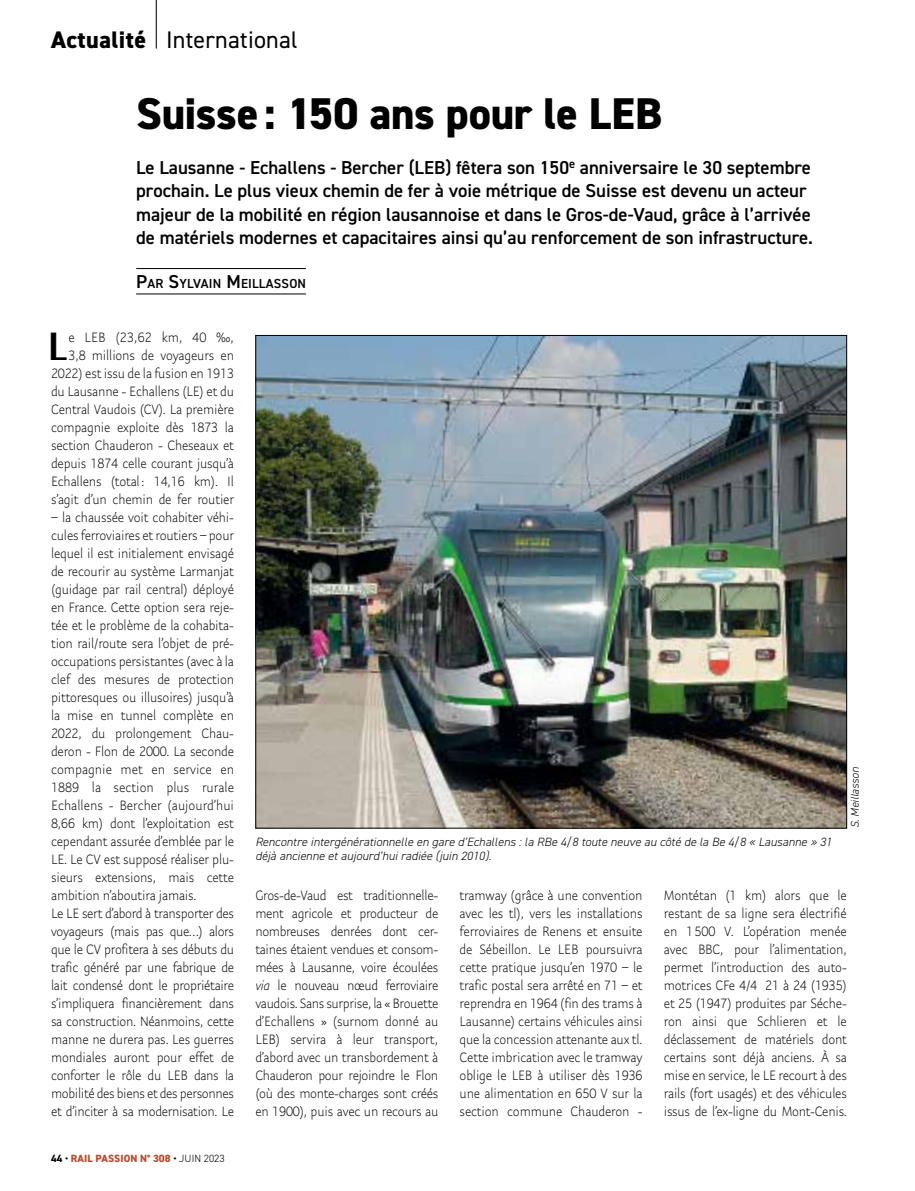
<style>
.page{position:relative;width:915px;height:1191px;background:#fff}
.page>*{position:absolute;margin:0;border:0;box-sizing:border-box;transform-origin:0 0}
.t1{font:800 44.55px "DIN2014";letter-spacing:-.005em;color:#000}
.t2{font:700 41.7px "Kigelia LGC";color:#000;scale:.92 1}
.t3{font:24px "DIN2014";letter-spacing:.01em;color:#000}
.t4{font:600 18.75px/23.4px "DIN2014";color:#000}
.t5{font:300 14.25px/18px "Kigelia LGC";letter-spacing:-.015em;color:#000;text-align:justify;scale:.92 1}
.t6{font:600 13.2px "DIN2014";letter-spacing:.015em;color:#000}
.t7{font:italic 300 12px/14.2px "DIN2014";letter-spacing:.01em;color:#000}
.t8{font:italic 300 11.25px "DIN2014";color:#000}
.t9{font:800 10.5px "DIN2014";letter-spacing:.01em;color:#b84e2d}
.s1{font-weight:800}
.s2{font-size:18.75px}
.s3{font-weight:700;color:#000}
.s4{font-weight:600;color:#000}
.s5{font-weight:300;color:#000}
.s6{font-style:italic}
</style>
<div class="page">
<hr style="left:156px;top:0;width:1px;height:49px;background:#000">
<hr style="left:136px;top:268px;width:170px;height:1px;background:#000">
<hr style="left:136px;top:293px;width:170px;height:1px;background:#000">
<img style="left:257px;top:337px;width:587px;height:489px">
<h3 class="t3" style="left:51px;top:25px;width:248px"><span class="s1">Actualité</span> International</h3>
<h1 class="t1" style="left:136px;top:84px;width:527px">Suisse : 150 ans pour le LEB</h1>
<p class="t4" style="left:136px;top:155px;width:678px">Le Lausanne - Echallens - Bercher (LEB) fêtera son 150<sup>e</sup> anniversaire le 30 septembre prochain. Le plus vieux chemin de fer à voie métrique de Suisse est devenu un acteur majeur de la mobilité en région lausannoise et dans le Gros-de-Vaud, grâce à l’arrivée de matériels modernes et capacitaires ainsi qu’au renforcement de son infrastructure.</p>
<p class="t6" style="left:136px;top:275px;width:171px"><span class="s2">P</span>AR <span class="s2">S</span>YLVAIN <span class="s2">M</span>EILLASSON</p>
<p class="t5" style="left:51px;top:329px;width:200px;text-align:right">e LEB (23,62 km, 40 ‰,<br>3,8 millions de voyageurs en<br>2022) est issu de la fusion en 1913 du Lausanne - Echallens (LE) et du<br>Central Vaudois (CV). La première compagnie exploite dès 1873 la section Chauderon - Cheseaux et depuis 1874 celle courant jusqu’à<br>Echallens (total: 14,16 km). Il s’agit d’un chemin de fer routier</p>
<p class="t5" style="left:51px;top:509px;width:200px;text-align:left">– la chaussée voit cohabiter véhi&shy;cules ferroviaires et routiers – pour lequel il est initialement envisagé de recourir au système Larmanjat (guidage par rail central) déployé en France. Cette option sera reje&shy;tée et le problème de la cohabita&shy;tion rail/route sera l’objet de pré&shy;occupations persistantes (avec à la clef des mesures de protection pittoresques ou illusoires) jusqu’à la mise en tunnel complète en 2022, du prolongement Chau&shy;deron - Flon de 2000. La seconde compagnie met en service en 1889 la section plus rurale Echallens - Bercher (aujourd’hui 8,66 km) dont l’exploitation est cependant assurée d’emblée par le LE. Le CV est supposé réaliser plu&shy;sieurs extensions, mais cette ambition n’aboutira jamais.<br>Le LE sert d’abord à transporter des voyageurs (mais pas que…) alors que le CV profitera à ses débuts du trafic généré par une fabrique de lait condensé dont le propriétaire s’impliquera financièrement dans sa construction. Néanmoins, cette manne ne durera pas. Les guerres mondiales auront pour effet de conforter le rôle du LEB dans la mobilité des biens et des personnes et d’inciter à sa modernisation. Le</p>
<h2 class="t2" style="left:48px;top:316px;width:23px">L</h2>
<p class="t9" style="left:51px;top:1151px;width:175px"><span class="s3">44</span> <span class="s4">•</span> RAIL PASSION N° 308 <span class="s4">•</span> <span class="s5">JUIN 2023</span></p>
<p class="t7" style="left:255px;top:835px;width:577px">Rencontre intergénérationnelle en gare d’Echallens : la RBe 4/8 toute neuve au côté de la Be 4/8 « Lausanne » 31 déjà ancienne et aujourd’hui radiée (juin 2010).</p>
<p class="t8" style="left:847px;top:828px;width:63px;rotate:-90deg">S. Meillasson</p>
<p class="t5" style="left:255px;top:887px;width:200px">Gros-de-Vaud est traditionnelle&shy;ment agricole et producteur de nombreuses denrées dont cer&shy;taines étaient vendues et consom&shy;mées à Lausanne, voire écoulées <span class="s6">via</span> le nouveau nœud ferroviaire vaudois. Sans surprise, la « Brouette d’Echallens » (surnom donné au LEB) servira à leur transport, d’abord avec un transbordement à Chauderon pour rejoindre le Flon (où des monte-charges sont créés en 1900), puis avec un recours au</p>
<p class="t5" style="left:459px;top:887px;width:200px">tramway (grâce à une convention avec les tl), vers les installations ferroviaires de Renens et ensuite de Sébeillon. Le LEB poursuivra cette pratique jusqu’en 1970 – le trafic postal sera arrêté en 71 – et reprendra en 1964 (fin des trams à Lausanne) certains véhicules ainsi que la concession attenante aux tl.<br>Cette imbrication avec le tramway oblige le LEB à utiliser dès 1936 une alimentation en 650 V sur la section commune Chauderon -</p>
<p class="t5" style="left:663px;top:887px;width:200px">Montétan (1 km) alors que le restant de sa ligne sera électrifié en 1500 V. L’opération menée avec BBC, pour l’alimentation, permet l’introduction des auto&shy;motrices CFe 4/4 21 à 24 (1935) et 25 (1947) produites par Séche&shy;ron ainsi que Schlieren et le déclassement de matériels dont certains sont déjà anciens. À sa mise en service, le LE recourt à des rails (fort usagés) et des véhicules issus de l’ex-ligne du Mont-Cenis.</p>
</div>
